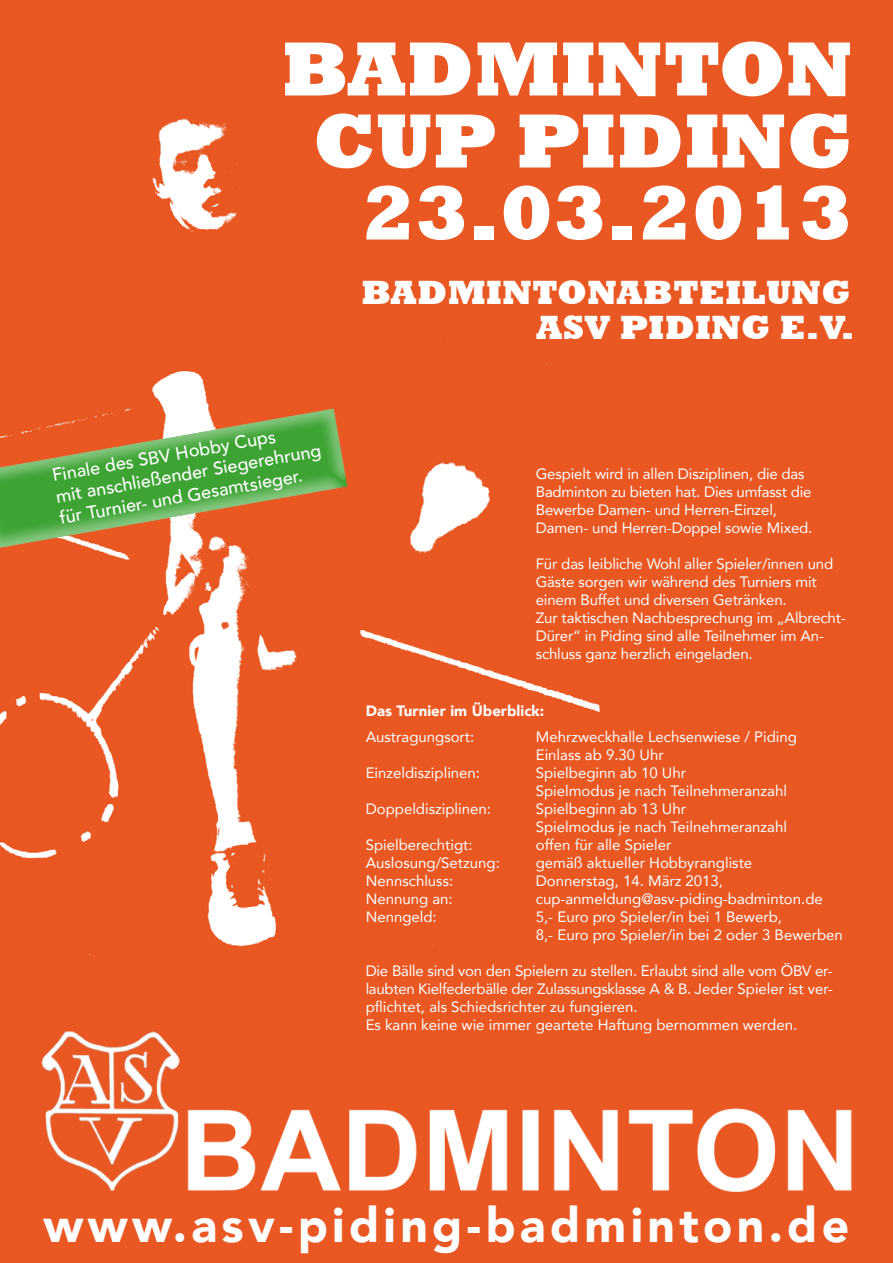
<style>
.page{position:relative;width:893px;height:1263px;background:#e95823}
.page>*{position:absolute;margin:0;border:0;box-sizing:border-box;transform-origin:0 0}
.t1{font:800 78px/72px "Rockwell";color:#fff;text-align:right}
.t2{font:900 48px "Avenir";letter-spacing:.09em;color:#fff}
.t3{font:800 34.5px/36px "Rockwell";letter-spacing:.01em;color:#fff;text-align:right}
.t4{font:500 18px/21.6px "Avenir";color:#fff}
.t5{font:15px/18px "Avenir";color:#fff}
.t6{font:900 15px "Avenir";color:#fff}
</style>
<div class="page">
<img style="left:41px;top:1031px;width:811px;height:160px">
<img style="left:0;top:118px;width:600px;height:887px">
<svg style="left:0;top:394px;width:362px;height:157px"></svg>
<h1 class="t1" style="left:282px;top:34px;width:572px">BADMINTON<br>CUP PIDING<br>23.03.2013</h1>
<p class="t4" style="left:50px;top:464px;width:271px;rotate:-10deg">Finale des SBV Hobby Cups<br>mit anschließender Siegerehrung für Turnier- und Gesamtsieger.</p>
<h3 class="t3" style="left:361px;top:274px;width:494px">BADMINTONABTEILUNG<br>ASV PIDING E.V.</h3>
<p class="t5" style="left:536px;top:464px;width:278px">Gespielt wird in allen Disziplinen, die das Badminton zu bieten hat. Dies umfasst die Bewerbe Damen- und Herren-Einzel, Damen- und Herren-Doppel sowie Mixed.</p>
<p class="t5" style="left:536px;top:554px;width:312px">Für das leibliche Wohl aller Spieler/innen und Gäste sorgen wir während des Turniers mit einem Buffet und diversen Getränken.<br>Zur taktischen Nachbesprechung im „Albrecht-Dürer“ in Piding sind alle Teilnehmer im An&shy;schluss ganz herzlich eingeladen.</p>
<p class="t6" style="left:366px;top:697px;width:180px">Das Turnier im Überblick:</p>
<p class="t5" style="left:366px;top:727px;width:110px">Austragungsort:</p>
<p class="t5" style="left:536px;top:727px;width:263px">Mehrzweckhalle Lechsenwiese / Piding<br>Einlass ab 9.30 Uhr</p>
<p class="t5" style="left:366px;top:763px;width:116px">Einzeldisziplinen:</p>
<p class="t5" style="left:536px;top:763px;width:253px">Spielbeginn ab 10 Uhr<br>Spielmodus je nach Teilnehmeranzahl</p>
<p class="t5" style="left:366px;top:799px;width:127px">Doppeldisziplinen:</p>
<p class="t5" style="left:536px;top:799px;width:253px">Spielbeginn ab 13 Uhr<br>Spielmodus je nach Teilnehmeranzahl</p>
<p class="t5" style="left:366px;top:835px;width:108px">Spielberechtigt:</p>
<p class="t5" style="left:536px;top:835px;width:137px">offen für alle Spieler</p>
<p class="t5" style="left:366px;top:853px;width:136px">Auslosung/Setzung:</p>
<p class="t5" style="left:536px;top:853px;width:218px">gemäß aktueller Hobbyrangliste</p>
<p class="t5" style="left:366px;top:871px;width:89px">Nennschluss:</p>
<p class="t5" style="left:536px;top:871px;width:189px">Donnerstag, 14. März 2013,</p>
<p class="t5" style="left:366px;top:889px;width:88px">Nennung an:</p>
<p class="t5" style="left:536px;top:889px;width:289px">cup-anmeldung@asv-piding-badminton.de</p>
<p class="t5" style="left:366px;top:907px;width:73px">Nenngeld:</p>
<p class="t5" style="left:536px;top:907px;width:309px">5,- Euro pro Spieler/in bei 1 Bewerb,<br>8,- Euro pro Spieler/in bei 2 oder 3 Bewerben</p>
<p class="t5" style="left:366px;top:961px;width:469px">Die Bälle sind von den Spielern zu stellen. Erlaubt sind alle vom ÖBV er&shy;laubten Kielfederbälle der Zulassungsklasse A &amp; B. Jeder Spieler ist ver&shy;pflichtet, als Schiedsrichter zu fungieren.<br>Es kann keine wie immer geartete Haftung bernommen werden.</p>
<h2 class="t2" style="left:44px;top:1184px;width:807px">www.asv-piding-badminton.de</h2>
</div>
